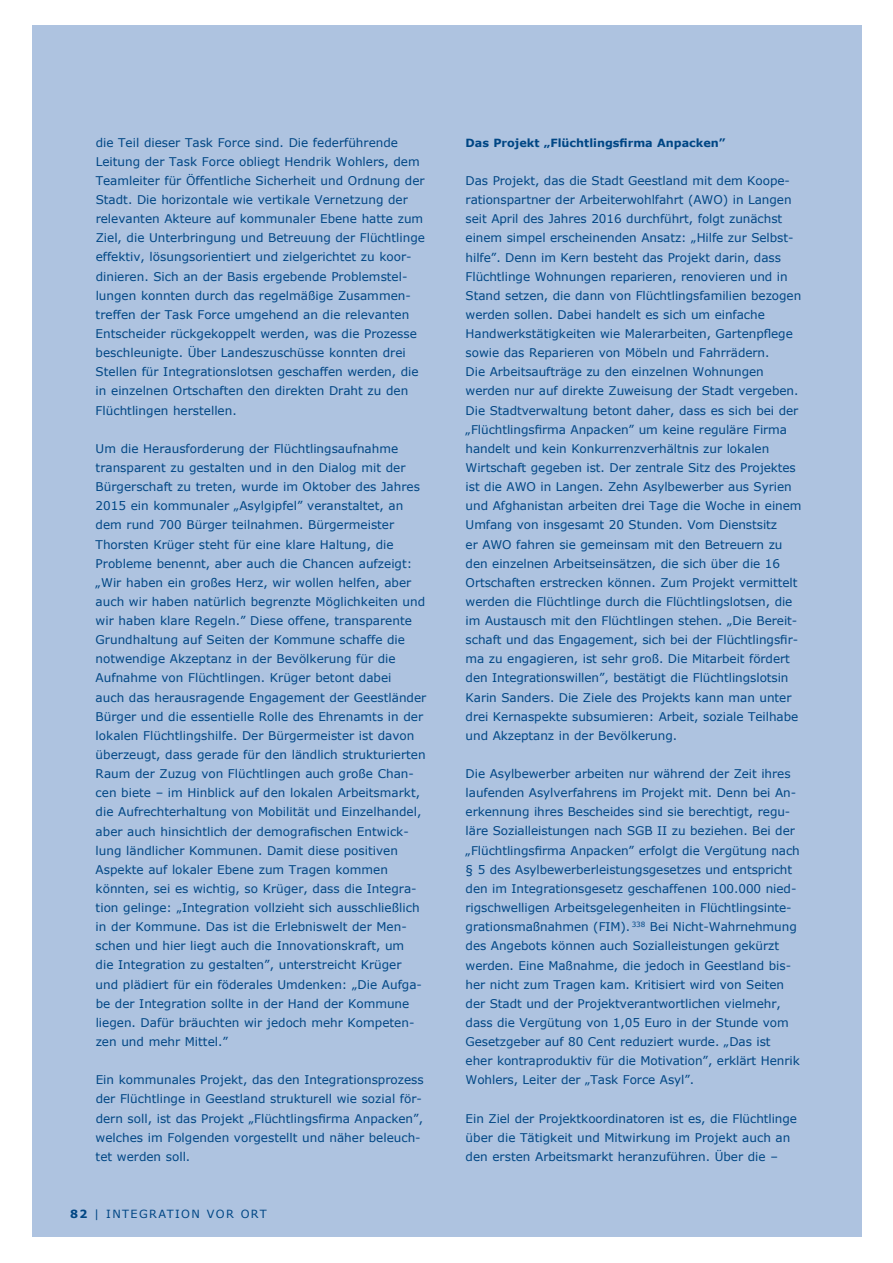
<style>
.page{position:relative;width:893px;height:1263px;background:#fff}
.page>*{position:absolute;margin:0;border:0;box-sizing:border-box;transform-origin:0 0}
.t1{font:12px/19.2px "Verdana";letter-spacing:-.005em;color:#004684}
.t2{font:700 11.25px "Verdana";color:#004684}
.t3{font:11.25px "Verdana";letter-spacing:.125em;color:#004684}
.s1{font-weight:700}
</style>
<div class="page">
<div style="left:32px;top:26px;width:829px;height:1211px;background:#aec3e0"></div>
<p class="t1" style="left:96px;top:132px;width:331px">die Teil dieser Task Force sind. Die federführende -Leitung der Task Force obliegt Hendrik Wohlers, dem Teamleiter für Öffentliche Sicherheit und Ordnung der Stadt. Die horizontale wie vertikale Vernetzung der relevanten Akteure auf kommunaler Ebene hatte zum Ziel, die U nterbringung und Betreuung der Flüchtlinge effektiv, lösungsorientiert und zielgerichtet zu koor&shy;dinieren. Sich an der Basis ergebende Problemstel&shy;lungen konnten durch das regelmäßige Zusammen&shy;treffen der Task Force umgehend an die relevanten Entscheider rückgekoppelt werden, was die Prozesse beschleunigte. Ü ber Landeszuschüsse konnten drei Stellen für Integrationslotsen geschaffen werden, die in einzelnen Ortschaften den direkten Draht zu den Flüchtlingen herstellen.</p>
<p class="t1" style="left:96px;top:438px;width:332px">U m die Herausforderung der Flüchtlingsaufnahme transparent zu gestalten und in den Dialog mit der Bürgerschaft zu treten, wurde im Oktober des Jahres 2015 ein kommunaler „Asylgipfel” veranstaltet, an dem rund 700 Bürger teilnahmen. Bürgermeister Thorsten Krüger steht für eine klare Haltung, die Probleme benennt, aber auch die Chancen aufzeigt: „Wir haben ein großes Herz, wir wollen helfen, aber auch wir haben natürlich begrenzte Möglichkeiten und wir haben klare Regeln.” Diese offene, transparente Grundhaltung auf Seiten der Kommune schaffe die notwendige Akzeptanz in der Bevölkerung für die -Aufnahme von Flüchtlingen. Krüger betont dabei<br>auch das herausragende Engagement der Geestländer -Bürger und die essentielle Rolle des Ehrenamts in der lokalen Flüchtlingshilfe. Der Bürgermeister ist davon überzeugt, dass gerade für den ländlich strukturierten Raum der Zuzug von Flüchtlingen auch große Chan&shy;cen biete – im Hinblick auf den lokalen Arbeitsmarkt, die Aufrechterhaltung von Mobilität und Einzelhandel, aber auch hinsichtlich der demografischen Entwick&shy;lung ländlicher Kommunen. Damit diese positiven -Aspekte auf lokaler Ebene zum Tragen kommen könnten, sei es wichtig, so Krüger, dass die Integra&shy;tion gelinge: „Integration vollzieht sich ausschließlich in der Kommune. Das ist die Erlebniswelt der Men&shy;schen und hier liegt auch die Innovationskraft, um<br>die Integration zu gestalten”, unterstreicht Krüger und plädiert für ein föderales U mdenken: „Die Aufga&shy;be der Integration sollte in der Hand der Kommune liegen. Dafür bräuchten wir jedoch mehr Kompeten&shy;zen und mehr M ittel.”</p>
<p class="t1" style="left:96px;top:1070px;width:330px">Ein kommunales Projekt, das den Integrationsprozess der Flüchtlinge in Geestland strukturell wie sozial för&shy;dern soll, ist das Projekt „Flüchtlingsfirma Anpacken”, welches im Folgenden vorgestellt und näher beleuch&shy;tet werden soll.</p>
<p class="t3" style="left:70px;top:1207px;width:198px"><span class="s1">82</span> | Integration vor Ort</p>
<p class="t2" style="left:466px;top:135px;width:261px">Das Projekt „Flüchtlingsfirma Anpacken”</p>
<p class="t1" style="left:466px;top:171px;width:326px">Das Projekt, das die Stadt Geestland mit dem Koope&shy;rationspartner der Arbeiterwohlfahrt (AWO</p>
<p class="t1" style="left:466px;top:190px;width:337px;text-indent:257px">) in Langen seit April des Jahres 2016 durchführt, folgt zunächst einem simpel erscheinenden Ansatz: „Hilfe zur Selbst&shy;hilfe”. Denn im Kern besteht das Projekt darin, dass Flüchtlinge Wohnungen reparieren, renovieren und in Stand setzen, die dann von Flüchtlingsfamilien bezogen werden sollen. Dabei handelt es sich um einfache Handwerkstätigkeiten wie Malerarbeiten, Gartenpflege sowie das Reparieren von Möbeln und Fahrrädern.<br>Die Arbeitsaufträge zu den einzelnen Wohnungen werden nur auf direkte Zuweisung der Stadt vergeben.<br>Die Stadtverwaltung betont daher, dass es sich bei der „Flüchtlingsfirma Anpacken” um keine reguläre Firma handelt und kein Konkurrenzverhältnis zur lokalen Wirtschaft gegeben ist. Der zentrale Sitz des Projektes ist die AWO in Langen. Zehn Asylbewerber aus Syrien und Afghanistan arbeiten drei Tage die Woche in einem U mfang von insgesamt 20 Stunden. Vom Dienstsitz<br>er AWO</p>
<p class="t1" style="left:466px;top:534px;width:334px;text-indent:51px">fahren sie gemeinsam mit den Betreuern zu den einzelnen Arbeitseinsätzen, die sich über die 16<br>Ortschaften erstrecken können. Zum Projekt vermittelt werden die Flüchtlinge durch die Flüchtlingslotsen, die im Austausch mit den Flüchtlingen stehen. „Die Bereit&shy;schaft und das Engagement, sich bei der Flüchtlingsfir&shy;ma zu engagieren, ist sehr groß. Die M itarbeit fördert den Integrationswillen”, bestätigt die Flüchtlingslotsin Karin Sanders. Die Ziele des Projekts kann man unter drei Kernaspekte subsumieren: Arbeit, soziale Teilhabe und Akzeptanz in der Bevölkerung.</p>
<p class="t1" style="left:466px;top:764px;width:332px">Die Asylbewerber arbeiten nur während der Zeit ihres laufenden Asylverfahrens im Projekt mit. Denn bei An&shy;erkennung ihres Bescheides sind sie berechtigt, regu&shy;läre Sozialleistungen nach SGB</p>
<p class="t1" style="left:466px;top:821px;width:336px;text-indent:192px">II zu beziehen. Bei der „Flüchtlingsfirma Anpacken” erfolgt die Vergütung nach § 5 des Asylbewerberleistungsgesetzes und entspricht den im Integrationsgesetz geschaffenen 100.000 nied&shy;rigschwelligen Arbeitsgelegenheiten in Flüchtlingsinte&shy;grationsmaßnahmen (FIM ). <sup>338</sup> Bei N icht-Wahrnehmung des Angebots können auch Sozialleistungen gekürzt werden. Eine Maßnahme, die jedoch in Geestland bis&shy;her nicht zum Tragen kam. Kritisiert wird von Seiten der Stadt und der Projektverantwortlichen vielmehr, dass die Vergütung von 1,05 Euro in der Stunde vom Gesetzgeber auf 80 Cent reduziert wurde. „Das ist eher kontraproduktiv für die Motivation”, erklärt Henrik Wohlers, Leiter der „Task Force Asyl”.</p>
<p class="t1" style="left:466px;top:1108px;width:333px">Ein Ziel der Projektkoordinatoren ist es, die Flüchtlinge über die Tätigkeit und M itwirkung im Projekt auch an den ersten Arbeitsmarkt heranzuführen. Ü ber die –</p>
</div>
